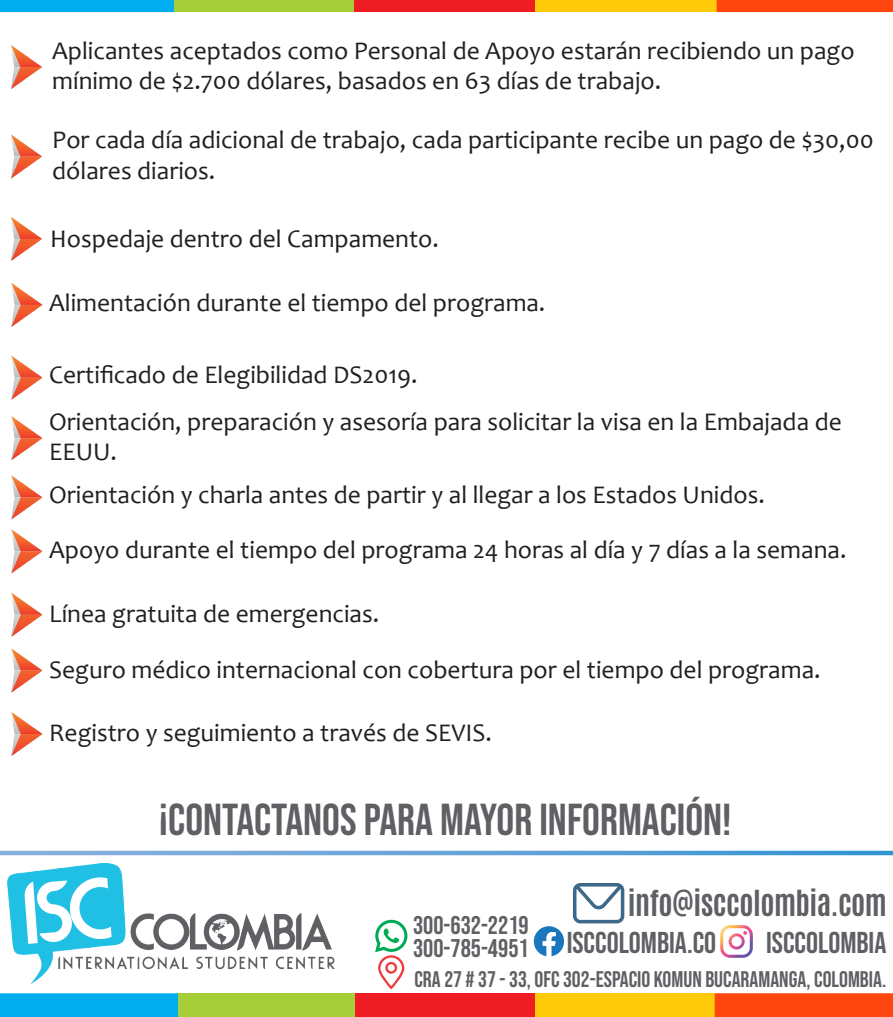
<style>
.page{position:relative;width:893px;height:1017px;background:#fff}
.page>*{position:absolute;margin:0;border:0;box-sizing:border-box;transform-origin:0 0}
.t1{font:44.55px "Bebas Neue";color:#5f6064}
.t2{font:30px "Bebas Neue";color:#5f6064}
.t3{font:700 30px "Antonio";letter-spacing:-.02em;color:#5f6064}
.t4{font:25.5px/30.6px "Candara";color:#231f20}
.t5{font:25.5px "Bebas Neue";color:#5f6064}
.t6{font:22.5px "Bebas Neue";color:#5f6064}
</style>
<div class="page">
<div style="left:0;top:0;width:174px;height:12px;background:#00aeef"></div>
<div style="left:174px;top:0;width:182px;height:12px;background:#a6ce39"></div>
<div style="left:354px;top:0;width:181px;height:12px;background:#ee1d23"></div>
<div style="left:535px;top:0;width:182px;height:12px;background:#feca0a"></div>
<div style="left:717px;top:0;width:176px;height:12px;background:#ff460f"></div>
<svg style="left:11px;top:45px;width:31px;height:44px"></svg>
<svg style="left:11px;top:134px;width:31px;height:45px"></svg>
<svg style="left:11px;top:217px;width:31px;height:44px"></svg>
<svg style="left:11px;top:283px;width:32px;height:44px"></svg>
<svg style="left:11px;top:355px;width:32px;height:45px"></svg>
<svg style="left:11px;top:416px;width:32px;height:44px"></svg>
<svg style="left:11px;top:475px;width:32px;height:44px"></svg>
<svg style="left:11px;top:529px;width:32px;height:44px"></svg>
<svg style="left:11px;top:592px;width:32px;height:45px"></svg>
<svg style="left:11px;top:648px;width:32px;height:44px"></svg>
<svg style="left:11px;top:712px;width:32px;height:44px"></svg>
<svg style="left:0;top:850px;width:893px;height:5px;background:#7ab0dd"></svg>
<div style="left:0;top:993px;width:178px;height:24px;background:#00aeef"></div>
<div style="left:178px;top:993px;width:179px;height:24px;background:#a6ce39"></div>
<div style="left:356px;top:993px;width:179px;height:24px;background:#ee1d23"></div>
<div style="left:535px;top:993px;width:180px;height:24px;background:#feca0a"></div>
<div style="left:715px;top:993px;width:178px;height:24px;background:#ff460f"></div>
<img style="left:7px;top:863px;width:328px;height:121px">
<div style="left:52px;top:972px;width:291px;height:18px;background:#fff"></div>
<svg style="left:720px;top:925px;width:33px;height:32px"></svg>
<svg style="left:375px;top:919px;width:32px;height:70px"></svg>
<svg style="left:534px;top:926px;width:30px;height:30px"></svg>
<svg style="left:573px;top:883px;width:51px;height:40px"></svg>
<p class="t4" style="left:52px;top:35px;width:804px">Aplicantes aceptados como Personal de Apoyo estarán recibiendo un pago mínimo de $2.700 dólares, basados en 63 días de trabajo.</p>
<p class="t4" style="left:52px;top:124px;width:823px">Por cada día adicional de trabajo, cada participante recibe un pago de $30,00 dólares diarios.</p>
<p class="t4" style="left:50px;top:223px;width:390px">Hospedaje dentro del Campamento.</p>
<p class="t4" style="left:49px;top:287px;width:498px">Alimentación durante el tiempo del programa.</p>
<p class="t4" style="left:49px;top:352px;width:794px;line-height:46.3px">Certificado de Elegibilidad DS2019.<br>Orientación, preparación y asesoría para solicitar la visa en la Embajada de</p>
<p class="t4" style="left:49px;top:430px;width:717px;line-height:42.6px">EEUU.<br>Orientación y charla antes de partir y al llegar a los Estados Unidos.</p>
<p class="t4" style="left:49px;top:534px;width:799px">Apoyo durante el tiempo del programa 24 horas al día y 7 días a la semana.</p>
<p class="t4" style="left:49px;top:585px;width:773px;line-height:55.8px">Línea gratuita de emergencias.<br>Seguro médico internacional con cobertura por el tiempo del programa.</p>
<p class="t4" style="left:49px;top:717px;width:444px">Registro y seguimiento a través de SEVIS.</p>
<h1 class="t1" style="left:159px;top:794px;width:574px">¡CONTACTANOS PARA MAYOR INFORMACIÓN!</h1>
<p class="t5" style="left:413px;top:910px;width:117px">300-632-2219</p>
<p class="t5" style="left:413px;top:933px;width:117px">300-785-4951</p>
<p class="t3" style="left:628px;top:881px;width:261px">info@isccolombia.com</p>
<p class="t2" style="left:567px;top:925px;width:151px">ISCCOLOMBIA.CO</p>
<p class="t2" style="left:766px;top:925px;width:122px">ISCCOLOMBIA</p>
<p class="t6" style="left:414px;top:966px;width:473px">CRA 27 # 37 - 33, OFC 302-ESPACIO KOMUN BUCARAMANGA, COLOMBIA.</p>
</div>
